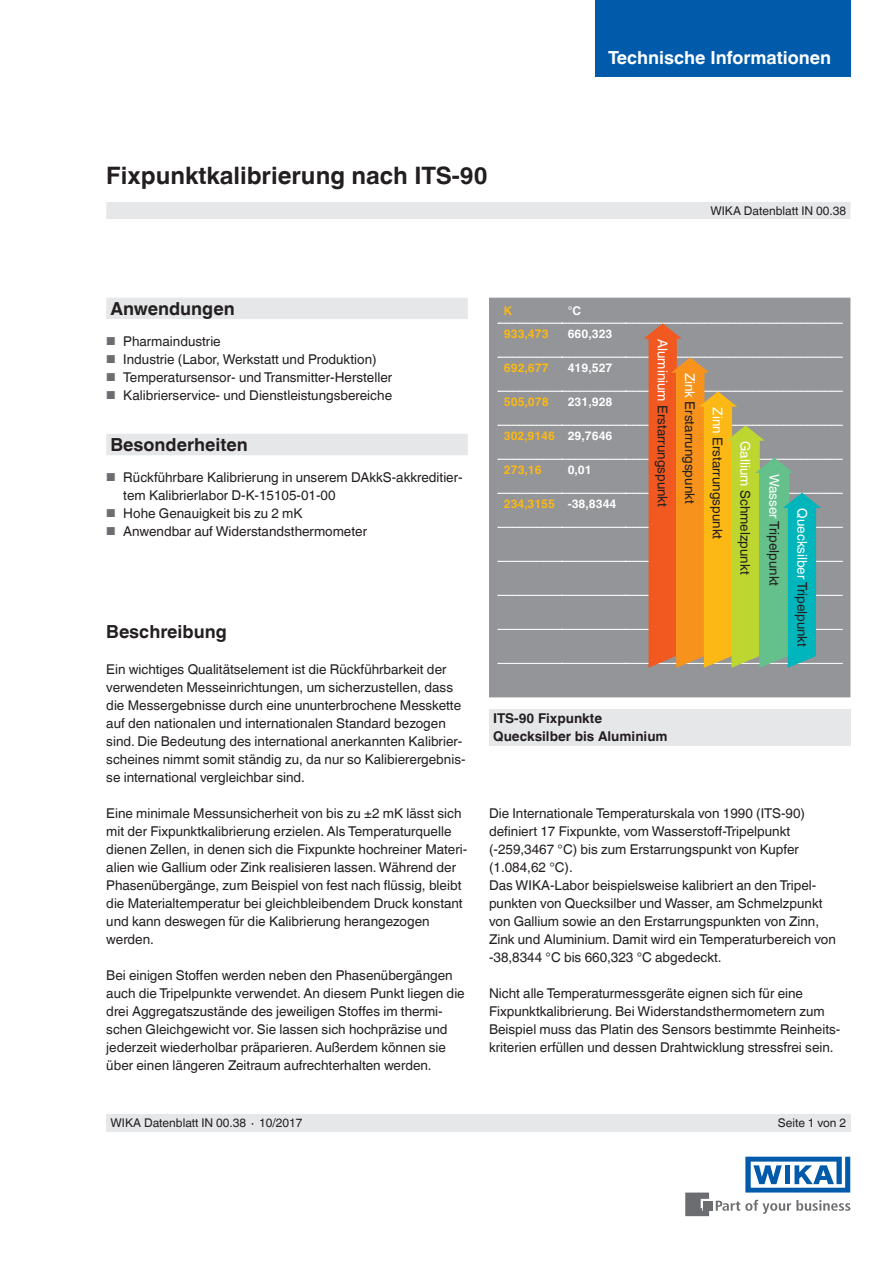
<style>
.page{position:relative;width:893px;height:1263px;background:#fff}
.page>*{position:absolute;margin:0;border:0;box-sizing:border-box;transform-origin:0 0}
.t1{font:700 24px "Helvetica World";color:#231f20}
.t2{font:700 18px "Helvetica World";color:#231f20}
.t3{font:700 18px "Helvetica World";color:#fff}
.t4{font:13.5px/18px "Helvetica World";color:#231f20}
.t5{font:700 13.5px/18px "Helvetica World";color:#231f20}
.t6{font:13.5px "Helvetica World";color:#fff}
.t7{font:12px "Helvetica World";color:#231f20}
.t8{font:700 12px "Helvetica World";color:#fcb814}
.t9{font:700 12px "Helvetica World";color:#fff}
.s1{font-size:11.55px;color:#6c6d70}
.s2{color:#fff}
.s3{color:#231f20}
</style>
<div class="page">
<svg style="left:716px;top:1200px;width:134px;height:14px"></svg>
<div style="left:703px;top:1201px;width:9px;height:9px;background:#6c6d70"></div>
<svg style="left:685px;top:1192px;width:24px;height:24px"></svg>
<svg style="left:745px;top:1157px;width:105px;height:35px"></svg>
<div style="left:595px;top:0;width:255px;height:77px;background:#015aaa"></div>
<div style="left:106px;top:202px;width:744px;height:17px;background:#e6e7e9"></div>
<div style="left:106px;top:1114px;width:744px;height:17px;background:#e6e7e9"></div>
<svg style="left:106px;top:298px;width:362px;height:157px"></svg>
<div style="left:489px;top:298px;width:361px;height:399px;background:#939598"></div>
<svg style="left:498px;top:323px;width:345px;height:345px;background:#aa9a79"></svg>
<div style="left:788px;top:508px;width:28px;height:148px;background:#00b6bc"></div>
<div style="left:489px;top:709px;width:361px;height:36px;background:#e6e7e9"></div>
<h1 class="t1" style="left:106px;top:162px;width:383px">Fixpunktkalibrierung nach ITS-90</h1>
<h2 class="t3" style="left:608px;top:47px;width:225px">Technische Informationen</h2>
<p class="t7" style="left:710px;top:204px;width:137px">WIKA Datenblatt IN 00.38</p>
<h2 class="t2" style="left:111px;top:298px;width:126px">Anwendungen</h2>
<p class="t4" style="left:106px;top:332px;width:116px"><span class="s1">■</span> Pharmaindustrie</p>
<p class="t4" style="left:106px;top:350px;width:272px"><span class="s1">■</span> Industrie (Labor, Werkstatt und Produktion)</p>
<p class="t4" style="left:106px;top:368px;width:287px"><span class="s1">■</span> Temperatursensor- und Transmitter-Hersteller</p>
<p class="t4" style="left:106px;top:386px;width:287px"><span class="s1">■</span> Kalibrierservice- und Dienstleistungsbereiche</p>
<h2 class="t2" style="left:111px;top:434px;width:139px">Besonderheiten</h2>
<p class="t4" style="left:123px;top:468px;width:341px;text-indent:-17px"><span class="s1">■</span> Rückführbare Kalibrierung in unserem DAkkS-akkreditier&shy;tem Kalibrierlabor D-K-15105-01-00</p>
<p class="t4" style="left:106px;top:504px;width:198px"><span class="s1">■</span> Hohe Genauigkeit bis zu 2 mK</p>
<p class="t4" style="left:106px;top:522px;width:262px"><span class="s1">■</span> Anwendbar auf Widerstandsthermometer</p>
<h2 class="t2" style="left:106px;top:621px;width:122px">Beschreibung</h2>
<p class="t4" style="left:106px;top:660px;width:361px">Ein wichtiges Qualitätselement ist die Rückführbarkeit der verwendeten Messeinrichtungen, um sicherzustellen, dass die Messergebnisse durch eine ununterbrochene Messkette auf den nationalen und internationalen Standard bezogen sind. Die Bedeutung des international anerkannten Kalibrier&shy;scheines nimmt somit ständig zu, da nur so Kalibierergebnis&shy;se international vergleichbar sind.</p>
<p class="t4" style="left:106px;top:804px;width:362px">Eine minimale Messunsicherheit von bis zu ±2 mK lässt sich mit der Fixpunktkalibrierung erzielen. Als Temperaturquelle dienen Zellen, in denen sich die Fixpunkte hochreiner Materi&shy;alien wie Gallium oder Zink realisieren lassen. Während der Phasenübergänge, zum Beispiel von fest nach flüssig, bleibt die Materialtemperatur bei gleichbleibendem Druck konstant und kann deswegen für die Kalibrierung herangezogen werden.</p>
<p class="t4" style="left:106px;top:966px;width:360px">Bei einigen Stoffen werden neben den Phasenübergängen auch die Tripelpunkte verwendet. An diesem Punkt liegen die drei Aggregatszustände des jeweiligen Stoffes im thermi&shy;schen Gleichgewicht vor. Sie lassen sich hochpräzise und jederzeit wiederholbar präparieren. Außerdem können sie über einen längeren Zeitraum aufrechterhalten werden.</p>
<p class="t8" style="left:504px;top:304px;width:10px">K</p>
<p class="t9" style="left:568px;top:304px;width:15px">°C</p>
<p class="t8" style="left:504px;top:327px;width:46px">933,473</p>
<p class="t9" style="left:568px;top:327px;width:46px">660,323</p>
<p class="t8" style="left:504px;top:361px;width:46px">692,677</p>
<p class="t9" style="left:568px;top:361px;width:46px">419,527</p>
<p class="t8" style="left:504px;top:395px;width:46px">505,078</p>
<p class="t9" style="left:568px;top:395px;width:46px">231,928</p>
<p class="t8" style="left:504px;top:429px;width:110px">302,9146 <span class="s2">29,7646</span></p>
<p class="t8" style="left:504px;top:463px;width:39px">273,16</p>
<p class="t9" style="left:568px;top:463px;width:26px">0,01</p>
<p class="t8" style="left:504px;top:497px;width:114px">234,3155 <span class="s2">-38,8344</span></p>
<p class="t4" style="left:671px;top:339px;width:169px;rotate:90deg"><span class="s2">Aluminium</span> Erstarrungspunkt</p>
<p class="t4" style="left:699px;top:373px;width:132px;rotate:90deg"><span class="s2">Zink</span> Erstarrungspunkt</p>
<p class="t4" style="left:727px;top:407px;width:133px;rotate:90deg"><span class="s2">Zinn</span> Erstarrungspunkt</p>
<p class="t4" style="left:754px;top:441px;width:135px;rotate:90deg"><span class="s2">Gallium</span> Schmelzpunkt</p>
<p class="t4" style="left:783px;top:473px;width:114px;rotate:90deg"><span class="s2">Wasser</span> Tripelpunkt</p>
<p class="t6" style="left:810px;top:508px;width:140px;rotate:90deg">Quecksilber <span class="s3">Tripelpunkt</span></p>
<p class="t5" style="left:493px;top:709px;width:176px">ITS-90 Fixpunkte<br>Quecksilber bis Aluminium</p>
<p class="t4" style="left:489px;top:804px;width:348px">Die Internationale Temperaturskala von 1990 (ITS-90) definiert 17 Fixpunkte, vom Wasserstoff-Tripelpunkt (-259,3467 °C) bis zum Erstarrungspunkt von Kupfer (1.084,62 °C).<br>Das WIKA-Labor beispielsweise kalibriert an den Tripel&shy;punkten von Quecksilber und Wasser, am Schmelzpunkt von Gallium sowie an den Erstarrungspunkten von Zinn, Zink und Aluminium. Damit wird ein Temperaturbereich von -38,8344 °C bis 660,323 °C abgedeckt.</p>
<p class="t4" style="left:489px;top:984px;width:353px">Nicht alle Temperaturmessgeräte eignen sich für eine Fixpunktkalibrierung. Bei Widerstandsthermometern zum Beispiel muss das Platin des Sensors bestimmte Reinheits&shy;kriterien erfüllen und dessen Drahtwicklung stressfrei sein.</p>
<p class="t7" style="left:111px;top:1116px;width:194px">WIKA Datenblatt IN 00.38 ∙ 10/2017</p>
<p class="t7" style="left:778px;top:1116px;width:70px">Seite 1 von 2</p>
</div>
